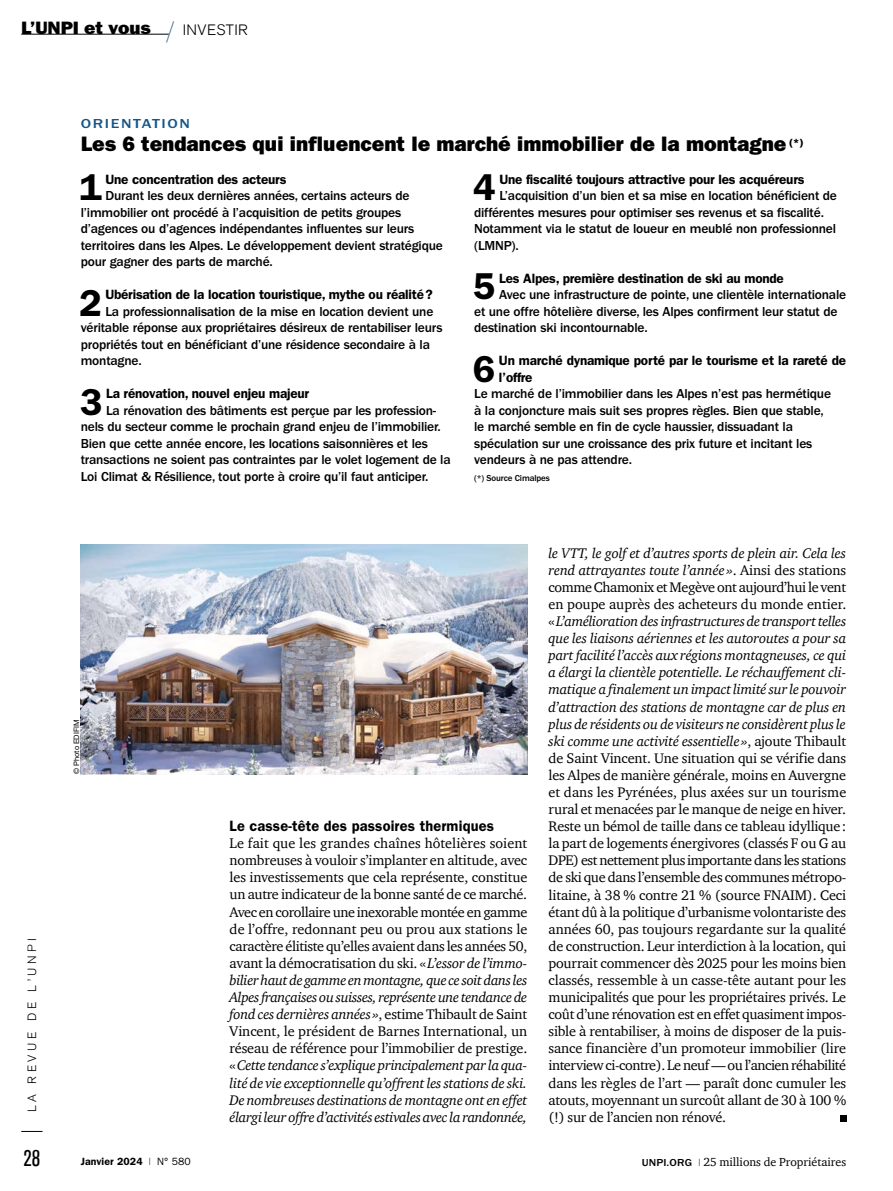
<style>
.page{position:relative;width:893px;height:1191px;background:#fff}
.page>*{position:absolute;margin:0;border:0;box-sizing:border-box;transform-origin:0 0}
.t1{font:600 37.5px "ITC Franklin Gothic Std";color:#000}
.t2{font:condensed 22.5px "Akzidenz Grotesk BE";color:#000}
.t3{font:21px "ITC Franklin Gothic Std Hvy";color:#000}
.t4{font:18px "ITC Franklin Gothic Std Hvy";letter-spacing:-.01em;color:#000;scale:1.05 1}
.t5{font:600 15px "ITC Franklin Gothic Std";letter-spacing:.01em;color:#000}
.t6{font:300 15px "Akzidenz Grotesk BE";letter-spacing:.025em;color:#000}
.t7{font:14.25px/17.1px "Charter ITC";letter-spacing:-.015em;color:#000;text-align:justify}
.t8{font:500 13.5px/16.5px "ITC Franklin Gothic Std";letter-spacing:-.015em;color:#000}
.t9{font:600 13.5px/16.5px "ITC Franklin Gothic Std";letter-spacing:-.015em;color:#000}
.t10{font:500 13.5px "ITC Franklin Gothic Std";letter-spacing:.1em;color:#15568a;scale:1.2 1}
.t11{font:12px "Charter ITC";color:#000}
.t12{font:300 12px "Akzidenz Grotesk BE";letter-spacing:.3em;color:#000}
.t13{font:600 10.5px "ITC Franklin Gothic Std";letter-spacing:.01em;color:#000}
.t14{font:500 9px "ITC Franklin Gothic Std";letter-spacing:-.015em;color:#000}
.t15{font:7.5px "Helvetica Neue LT Std";letter-spacing:.005em;color:#000}
.s1{font-style:italic}
.s2{font-weight:400}
.s3{font-family:"ITC Franklin Gothic Std";font-weight:500;font-size:10.5px}
.s4{font-family:"ITC Franklin Gothic Std";font-size:10.5px}
</style>
<div class="page">
<svg style="left:21px;top:1131px;width:22px;height:1px"></svg>
<hr style="left:21px;top:34px;width:148px;height:1px;background:#000">
<svg style="left:166px;top:21px;width:8px;height:22px"></svg>
<svg style="left:840px;top:1115px;width:6px;height:6px"></svg>
<img style="left:81px;top:544px;width:446px;height:230px">
<p class="t4" style="left:21px;top:17px;width:125px">L’UNPI et vous</p>
<p class="t6" style="left:183px;top:21px;width:67px">INVESTIR</p>
<p class="t10" style="left:81px;top:116px;width:92px">ORIENTATION</p>
<h3 class="t3" style="left:81px;top:132px;width:724px">Les 6 tendances qui influencent le marché immobilier de la montagne <sup>(*)</sup></h3>
<p class="t12" style="left:25px;top:1112px;width:176px;rotate:-90deg">LA REVUE DE L’UNPI</p>
<h1 class="t1" style="left:79px;top:165px;width:24px">1</h1>
<p class="t9" style="left:105px;top:171px;width:183px">Une concentration des acteurs</p>
<p class="t8" style="left:81px;top:188px;width:364px;text-indent:25px">Durant les deux dernières années, certains acteurs de l’immobilier ont procédé à l’acquisition de petits groupes d’agences ou d’agences indépendantes influentes sur leurs territoires dans les Alpes. Le développement devient stratégique pour gagner des parts de marché.</p>
<h1 class="t1" style="left:79px;top:281px;width:24px">2</h1>
<p class="t9" style="left:105px;top:286px;width:329px">Ubérisation de la location touristique, mythe ou réalité?</p>
<p class="t8" style="left:81px;top:303px;width:363px;text-indent:25px">La professionnalisation de la mise en location devient une véritable réponse aux propriétaires désireux de rentabiliser leurs propriétés tout en bénéficiant d’une résidence secondaire à la montagne.</p>
<h1 class="t1" style="left:80px;top:380px;width:24px">3</h1>
<p class="t9" style="left:106px;top:385px;width:205px">La rénovation, nouvel enjeu majeur</p>
<p class="t8" style="left:81px;top:402px;width:371px;text-indent:25px">La rénovation des bâtiments est perçue par les profession&shy;nels du secteur comme le prochain grand enjeu de l’immobilier.<br>Bien que cette année encore, les locations saisonnières et les transactions ne soient pas contraintes par le volet logement de la Loi Climat &amp; Résilience, tout porte à croire qu’il faut anticiper.</p>
<h1 class="t1" style="left:473px;top:165px;width:24px">4</h1>
<p class="t9" style="left:499px;top:171px;width:307px">Une fiscalité toujours attractive pour les acquéreurs</p>
<p class="t8" style="left:474px;top:188px;width:364px;text-indent:25px">L’acquisition d’un bien et sa mise en location bénéficient de différentes mesures pour optimiser ses revenus et sa fiscalité.<br>Notamment via le statut de loueur en meublé non professionnel (LMNP).</p>
<h1 class="t1" style="left:473px;top:264px;width:24px">5</h1>
<p class="t9" style="left:499px;top:270px;width:286px">Les Alpes, première destination de ski au monde</p>
<p class="t8" style="left:474px;top:287px;width:374px;text-indent:25px">Avec une infrastructure de pointe, une clientèle internationale et une offre hôtelière diverse, les Alpes confirment leur statut de destination ski incontournable.</p>
<h1 class="t1" style="left:473px;top:347px;width:24px">6</h1>
<p class="t9" style="left:499px;top:352px;width:349px">Un marché dynamique porté par le tourisme et la rareté de l’offre</p>
<p class="t8" style="left:474px;top:386px;width:358px">Le marché de l’immobilier dans les Alpes n’est pas hermétique à la conjoncture mais suit ses propres règles. Bien que stable, le marché semble en fin de cycle haussier, dissuadant la spéculation sur une croissance des prix future et incitant les vendeurs à ne pas attendre.</p>
<p class="t14" style="left:474px;top:473px;width:77px">(*) Source Cimalpes</p>
<p class="t15" style="left:72px;top:774px;width:56px;rotate:-90deg">© Photo EDIFIM</p>
<p class="t5" style="left:230px;top:817px;width:266px">Le casse-tête des passoires thermiques</p>
<p class="t7" style="left:230px;top:834px;width:299px">Le fait que les grandes chaînes hôtelières soient nombreuses à vouloir s’implanter en altitude, avec les investissements que cela représente, constitue un autre indicateur de la bonne santé de ce marché.<br>Avec en corollaire une inexorable montée en gamme de l’offre, redonnant peu ou prou aux stations le caractère élitiste qu’elles avaient dans les années 50, avant la démocratisation du ski. «<span class="s1">L’essor de l’immo&shy;bilier haut de gamme en montagne, que ce soit dans les Alpes françaises ou suisses, représente une tendance de fond ces dernières années»</span>, estime Thibault de Saint Vincent, le président de Barnes International, un réseau de référence pour l’immobilier de prestige. «<span class="s1">Cette tendance s’explique principalement par la qua&shy;lité de vie exceptionnelle qu’offrent les stations de ski.<br>De nombreuses destinations de montagne ont en effet élargi leur offre d’activités estivales avec la randonnée,</span></p>
<p class="t7" style="left:549px;top:544px;width:299px"><span class="s1">le VTT, le golf et d’autres sports de plein air. Cela les rend attrayantes toute l’année »</span>. Ainsi des stations comme Chamonix et Megève ont aujourd’hui le vent en poupe auprès des acheteurs du monde entier. «<span class="s1">L’amélioration des infrastructures de transport telles que les liaisons aériennes et les autoroutes a pour sa part facilité l’accès aux régions montagneuses, ce qui a élargi la clientèle potentielle. Le réchauffement cli&shy;matique a finalement un impact limité sur le pouvoir d’attraction des stations de montagne car de plus en plus de résidents ou de visiteurs ne considèrent plus le ski comme une activité essentielle»</span>, ajoute Thibault de Saint Vincent. Une situation qui se vérifie dans les Alpes de manière générale, moins en Auvergne et dans les Pyrénées, plus axées sur un tourisme rural et menacées par le manque de neige en hiver.<br>Reste un bémol de taille dans ce tableau idyllique: la part de logements énergivores (classés F ou G au DPE) est nettement plus importante dans les stations de ski que dans l’ensemble des communes métropo&shy;litaine, à 38 % contre 21 % (source FNAIM). Ceci étant dû à la politique d’urbanisme volontariste des années 60, pas toujours regardante sur la qualité de construction. Leur interdiction à la location, qui pourrait commencer dès 2025 pour les moins bien classés, ressemble à un casse-tête autant pour les municipalités que pour les propriétaires privés. Le coût d’une rénovation est en effet quasiment impos&shy;sible à rentabiliser, à moins de disposer de la puis&shy;sance financière d’un promoteur immobilier (lire interview ci-contre). Le neuf — ou l’ancien réhabilité dans les règles de l’art — paraît donc cumuler les atouts, moyennant un surcoût allant de 30 à 100 % (!) sur de l’ancien non rénové.</p>
<h2 class="t2" style="left:23px;top:1146px;width:18px">28</h2>
<p class="t13" style="left:81px;top:1155px;width:112px">Janvier 2024 <span class="s2">I N° 580</span></p>
<p class="t11" style="left:642px;top:1154px;width:206px"><span class="s3">UNPI.ORG</span> <span class="s4">I</span> 25 millions de Propriétaires</p>
</div>
